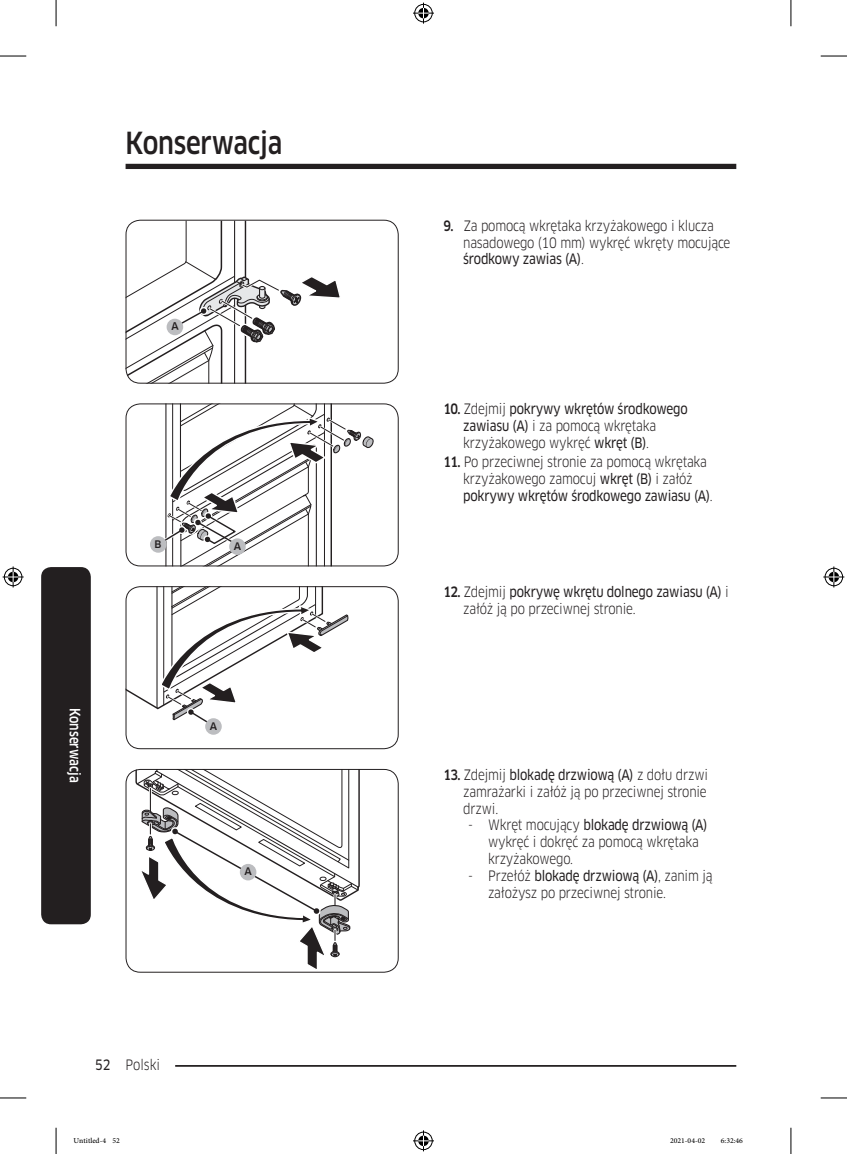
<style>
.page{position:relative;width:847px;height:1154px;background:#fff}
.page>*{position:absolute;margin:0;border:0;box-sizing:border-box;transform-origin:0 0}
.t1{font:500 29.75px "Samsung Clan Pro";letter-spacing:-.01em;color:#231f20;scale:.85 1}
.t2{font:14px/16.8px "Samsung Clan Pro";letter-spacing:-.015em;color:#231f20;scale:.85 1}
.Sidebar{font:500 14px "Samsung Clan Pro";color:#fff;scale:.85 1}
.t3{font:10.5px "Adobe Arabic";color:#000}
.image{font:500 10.15px "Samsung Clan Pro";color:#231f20}
.s1{font-family:"Samsung Clan Pro News"}
.s2{font-weight:500}
</style>
<div class="page">
<div style="left:125px;top:164px;width:611px;height:5px;background:#231f20"></div>
<hr style="left:125px;top:1065px;width:611px;height:2px;background:#231f20">
<div style="left:111px;top:1055px;width:64px;height:17px;background:#fff"></div>
<div style="left:41px;top:567px;width:50px;height:357px;background:#231f20;border-radius:10px"></div>
<svg style="left:127px;top:405px;width:247px;height:161px"></svg>
<div style="left:229px;top:538px;width:17px;height:17px;background:#bcbdc0;border-radius:50%"></div>
<div style="left:125px;top:403px;width:273px;height:163px;border:1px solid #231f20;border-radius:14px"></div>
<svg style="left:127px;top:588px;width:221px;height:136px"></svg>
<div style="left:205px;top:718px;width:17px;height:17px;background:#bcbdc0;border-radius:50%"></div>
<div style="left:125px;top:586px;width:273px;height:163px;border:1px solid #231f20;border-radius:14px"></div>
<svg style="left:135px;top:769px;width:225px;height:203px"></svg>
<div style="left:240px;top:864px;width:16px;height:16px;background:#bcbdc0;border-radius:50%"></div>
<div style="left:125px;top:769px;width:273px;height:203px;border:1px solid #231f20;border-radius:14px"></div>
<svg style="left:0;top:56px;width:26px;height:1px"></svg>
<svg style="left:820px;top:56px;width:26px;height:1px"></svg>
<svg style="left:0;top:1097px;width:26px;height:1px"></svg>
<svg style="left:820px;top:1097px;width:26px;height:1px"></svg>
<svg style="left:56px;top:0;width:1px;height:26px"></svg>
<svg style="left:56px;top:1128px;width:1px;height:26px"></svg>
<svg style="left:790px;top:0;width:1px;height:26px"></svg>
<svg style="left:790px;top:1128px;width:1px;height:26px"></svg>
<svg style="left:413px;top:3px;width:21px;height:21px"></svg>
<svg style="left:413px;top:1130px;width:21px;height:21px"></svg>
<svg style="left:3px;top:566px;width:21px;height:21px"></svg>
<svg style="left:823px;top:566px;width:21px;height:21px"></svg>
<svg style="left:125px;top:221px;width:217px;height:163px"></svg>
<h1 class="t1" style="left:125px;top:125px;width:186px">Konserwacja</h1>
<p class="Sidebar" style="left:83px;top:707px;width:90px;rotate:90deg">Konserwacja</p>
<p class="image" style="left:154px;top:538px;width:9px">B</p>
<p class="image" style="left:234px;top:540px;width:9px">A</p>
<p class="image" style="left:210px;top:720px;width:9px">A</p>
<p class="image" style="left:244px;top:866px;width:9px">A</p>
<p class="t2" style="left:95px;top:1056px;width:78px"><span class="s1">52</span> Polski</p>
<p class="t2" style="left:463px;top:217px;width:316px;text-indent:-20px"><span class="s2">9.</span> Za pomocą wkrętaka krzyżakowego i klucza nasadowego (10 mm) wykręć wkręty mocujące <span class="s1">środkowy zawias (A)</span>.</p>
<p class="t2" style="left:463px;top:401px;width:265px;text-indent:-20px"><span class="s2">10.</span> Zdejmij <span class="s1">pokrywy wkrętów środkowego zawiasu (A)</span> i za pomocą wkrętaka krzyżakowego wykręć <span class="s1">wkręt (B)</span>.</p>
<p class="t2" style="left:463px;top:454px;width:295px;text-indent:-20px"><span class="s2">11.</span> Po przeciwnej stronie za pomocą wkrętaka krzyżakowego zamocuj <span class="s1">wkręt (B)</span> i załóż <span class="s1">pokrywy wkrętów środkowego zawiasu (A)</span>.</p>
<p class="t2" style="left:463px;top:584px;width:314px;text-indent:-20px"><span class="s2">12.</span> Zdejmij <span class="s1">pokrywę wkrętu dolnego zawiasu (A)</span> i załóż ją po przeciwnej stronie.</p>
<p class="t2" style="left:463px;top:766px;width:289px;text-align:justify;text-indent:-20px"><span class="s2">13.</span> Zdejmij <span class="s1">blokadę drzwiową (A)</span> z dołu drzwi zamrażarki i załóż ją po przeciwnej stronie drzwi.</p>
<p class="t2" style="left:488px;top:817px;width:259px;text-indent:-20px">- Wkręt mocujący <span class="s1">blokadę drzwiową (A) </span>wykręć i dokręć za pomocą wkrętaka krzyżakowego.</p>
<p class="t2" style="left:488px;top:867px;width:265px;text-indent:-20px">- Przełóż <span class="s1">blokadę drzwiową (A)</span>, zanim ją założysz po przeciwnej stronie.</p>
<p class="t3" style="left:74px;top:1133px;width:48px">Untitled-4 52</p>
<p class="t3" style="left:669px;top:1133px;width:37px">2021-04-02</p>
<p class="t3" style="left:720px;top:1133px;width:24px">6:32:46</p>
</div>
